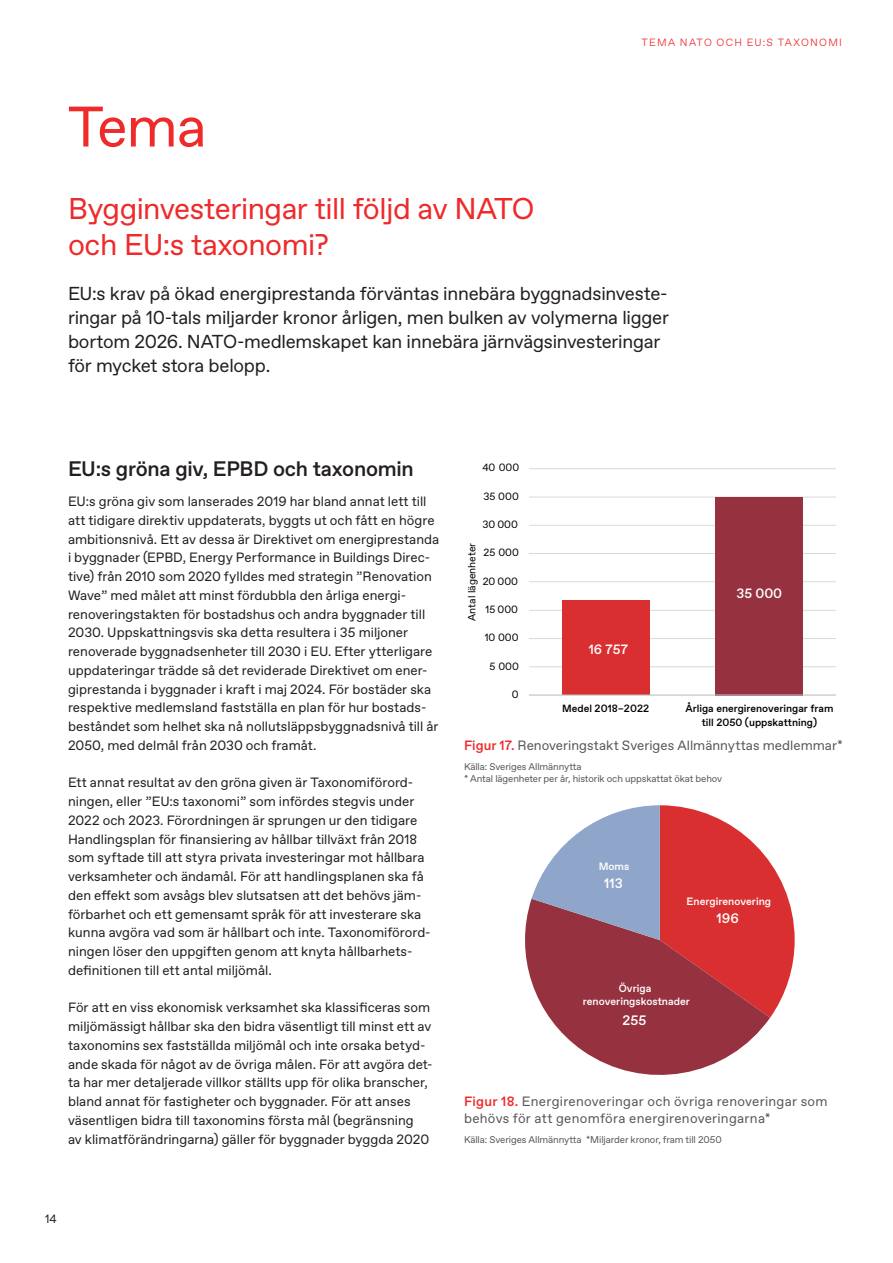
<style>
.page{position:relative;width:893px;height:1263px;background:#fff}
.page>*{position:absolute;margin:0;border:0;box-sizing:border-box;transform-origin:0 0}
.Kapitelrubrik_Favorit{font:57px "Veidekke Favorit";color:#ee2a2b}
.Brödtext_indrag{font:30px/36px "Veidekke Favorit";letter-spacing:-.015em;color:#ee2a2b}
.Rubrik_2{font:500 21px "Veidekke Favorit";letter-spacing:-.01em;color:#231f20}
.Ingress{font:18.75px/24px "Veidekke Favorit";letter-spacing:-.01em;color:#231f20}
.t1{font:500 13.65px "Veidekke Favorit";color:#fff}
.Brödtext{font:13.5px/18.8px "Veidekke Favorit";color:#231f20}
.Tabellnummer_o_namn{font:13.5px/16.5px "Veidekke Favorit";letter-spacing:.02em;color:#57585a}
.t2{font:500 13.35px "Veidekke Favorit";color:#fff}
.t3{font:12px "Veidekke Favorit";color:#231f20}
.t4{font:500 10.65px/12.8px "Veidekke Favorit";color:#fff;text-align:center}
.Ingress-2{font:300 10.5px "Veidekke Favorit";letter-spacing:.12em;color:#ee2a2b}
.t5{font:500 10.35px/14px "Veidekke Favorit";color:#000;text-align:center}
.t6{font:10.35px "Veidekke Favorit";color:#000}
.Källa{font:9.75px/12px "Veidekke Favorit";letter-spacing:-.01em;color:#57585a}
.s1{font-weight:500;color:#ee2a2b}
</style>
<div class="page">
<hr style="left:529px;top:666px;width:307px;height:1px;background:#d9d9d9">
<hr style="left:529px;top:638px;width:307px;height:1px;background:#d9d9d9">
<hr style="left:529px;top:610px;width:307px;height:1px;background:#d9d9d9">
<hr style="left:529px;top:581px;width:307px;height:1px;background:#d9d9d9">
<hr style="left:529px;top:553px;width:307px;height:1px;background:#d9d9d9">
<hr style="left:529px;top:525px;width:307px;height:1px;background:#d9d9d9">
<hr style="left:529px;top:497px;width:307px;height:1px;background:#d9d9d9">
<hr style="left:529px;top:468px;width:307px;height:1px;background:#d9d9d9">
<div style="left:715px;top:497px;width:88px;height:198px;background:#96313f"></div>
<div style="left:562px;top:600px;width:88px;height:95px;background:#d92f30"></div>
<hr style="left:529px;top:694px;width:307px;height:2px;background:#bfbfbf">
<svg style="left:525px;top:901px;width:245px;height:174px;fill:#96313f"></svg>
<svg style="left:531px;top:805px;width:264px;height:213px;background:#bb6672"></svg>
<p class="Kapitelrubrik_Favorit" style="left:68px;top:94px;width:140px">Tema</p>
<p class="Brödtext_indrag" style="left:68px;top:191px;width:468px">Bygginvesteringar till följd av NATO och EU:s taxonomi?</p>
<p class="Ingress-2" style="left:642px;top:37px;width:202px">TEMA NATO OCH EU:S TAXONOMI</p>
<p class="Ingress" style="left:68px;top:282px;width:602px">EU:s krav på ökad energiprestanda förväntas innebära byggnadsinveste&shy;ringar på 10-tals miljarder kronor årligen, men bulken av volymerna ligger bortom 2026. NATO-medlemskapet kan innebära järnvägsinvesteringar för mycket stora belopp.</p>
<p class="Rubrik_2" style="left:68px;top:456px;width:347px">EU:s gröna giv, EPBD och taxonomin</p>
<p class="Brödtext" style="left:68px;top:492px;width:373px">EU:s gröna giv som lanserades 2019 har bland annat lett till att tidigare direktiv uppdaterats, byggts ut och fått en högre ambitionsnivå. Ett av dessa är Direktivet om energiprestanda i byggnader (EPBD, Energy Performance in Buildings Direc&shy;tive) från 2010 som 2020 fylldes med strategin ”Renovation Wave” med målet att minst fördubbla den årliga energi&shy;renoveringstakten för bostadshus och andra byggnader till 2030. Uppskattningsvis ska detta resultera i 35 miljoner renoverade byggnadsenheter till 2030 i EU. Efter ytterligare uppdateringar trädde så det reviderade Direktivet om ener&shy;giprestanda i byggnader i kraft i maj 2024. För bostäder ska respektive medlemsland fastställa en plan för hur bostads&shy;beståndet som helhet ska nå nollutsläppsbyggnadsnivå till år 2050, med delmål från 2030 och framåt.</p>
<p class="Brödtext" style="left:68px;top:774px;width:364px">Ett annat resultat av den gröna given är Taxonomiförord&shy;ningen, eller ”EU:s taxonomi” som infördes stegvis under 2022 och 2023. Förordningen är sprungen ur den tidigare Handlingsplan för finansiering av hållbar tillväxt från 2018 som syftade till att styra privata investeringar mot hållbara verksamheter och ändamål. För att handlingsplanen ska få den effekt som avsågs blev slutsatsen att det behövs jäm&shy;förbarhet och ett gemensamt språk för att investerare ska kunna avgöra vad som är hållbart och inte. Taxonomiförord&shy;ningen löser den uppgiften genom att knyta hållbarhets&shy;definitionen till ett antal miljömål.</p>
<p class="Brödtext" style="left:68px;top:999px;width:366px">För att en viss ekonomisk verksamhet ska klassificeras som miljömässigt hållbar ska den bidra väsentligt till minst ett av taxonomins sex fastställda miljömål och inte orsaka betyd&shy;ande skada för något av de övriga målen. För att avgöra det&shy;ta har mer detaljerade villkor ställts upp för olika branscher, bland annat för fastigheter och byggnader. För att anses väsentligen bidra till taxonomins första mål (begränsning<br>av klimatförändringarna) gäller för byggnader byggda 2020</p>
<p class="t6" style="left:482px;top:462px;width:38px">40 000</p>
<p class="t6" style="left:483px;top:490px;width:37px">35 000</p>
<p class="t6" style="left:483px;top:519px;width:37px">30 000</p>
<p class="t6" style="left:466px;top:621px;width:80px;rotate:-90deg">Antal lägenheter</p>
<p class="t6" style="left:484px;top:547px;width:37px">25 000</p>
<p class="t6" style="left:483px;top:575px;width:37px">20 000</p>
<p class="t6" style="left:486px;top:603px;width:34px">15 000</p>
<p class="t6" style="left:485px;top:632px;width:35px">10 000</p>
<p class="t6" style="left:489px;top:660px;width:31px">5 000</p>
<p class="t6" style="left:512px;top:688px;width:8px">0</p>
<p class="t2" style="left:589px;top:641px;width:41px">16 757</p>
<p class="t2" style="left:736px;top:585px;width:47px">35 000</p>
<p class="t5" style="left:562px;top:702px;width:88px">Medel 2018–2022</p>
<p class="t5" style="left:685px;top:702px;width:149px">Årliga energirenoveringar fram till 2050 (uppskattning)</p>
<p class="Tabellnummer_o_namn" style="left:464px;top:737px;width:380px"><span class="s1">Figur 17.</span> Renoveringstakt Sveriges Allmännyttas medlemmar*</p>
<p class="Källa" style="left:464px;top:760px;width:260px">Källa: Sveriges Allmännytta<br>* Antal lägenheter per år, historik och uppskattat ökat behov</p>
<p class="t4" style="left:599px;top:860px;width:32px">Moms</p>
<p class="t1" style="left:604px;top:875px;width:20px">113</p>
<p class="t4" style="left:687px;top:895px;width:86px">Energirenovering</p>
<p class="t1" style="left:717px;top:911px;width:24px">196</p>
<p class="t4" style="left:583px;top:982px;width:109px">Övriga renoveringskostnader</p>
<p class="t1" style="left:622px;top:1012px;width:25px">255</p>
<p class="Tabellnummer_o_namn" style="left:464px;top:1094px;width:365px"><span class="s1">Figur 18.</span> Energirenoveringar och övriga renoveringar som behövs för att genomföra energirenoveringarna*</p>
<p class="Källa" style="left:464px;top:1133px;width:259px">Källa: Sveriges Allmännytta *Miljarder kronor, fram till 2050</p>
<p class="t3" style="left:45px;top:1212px;width:13px">14</p>
</div>
